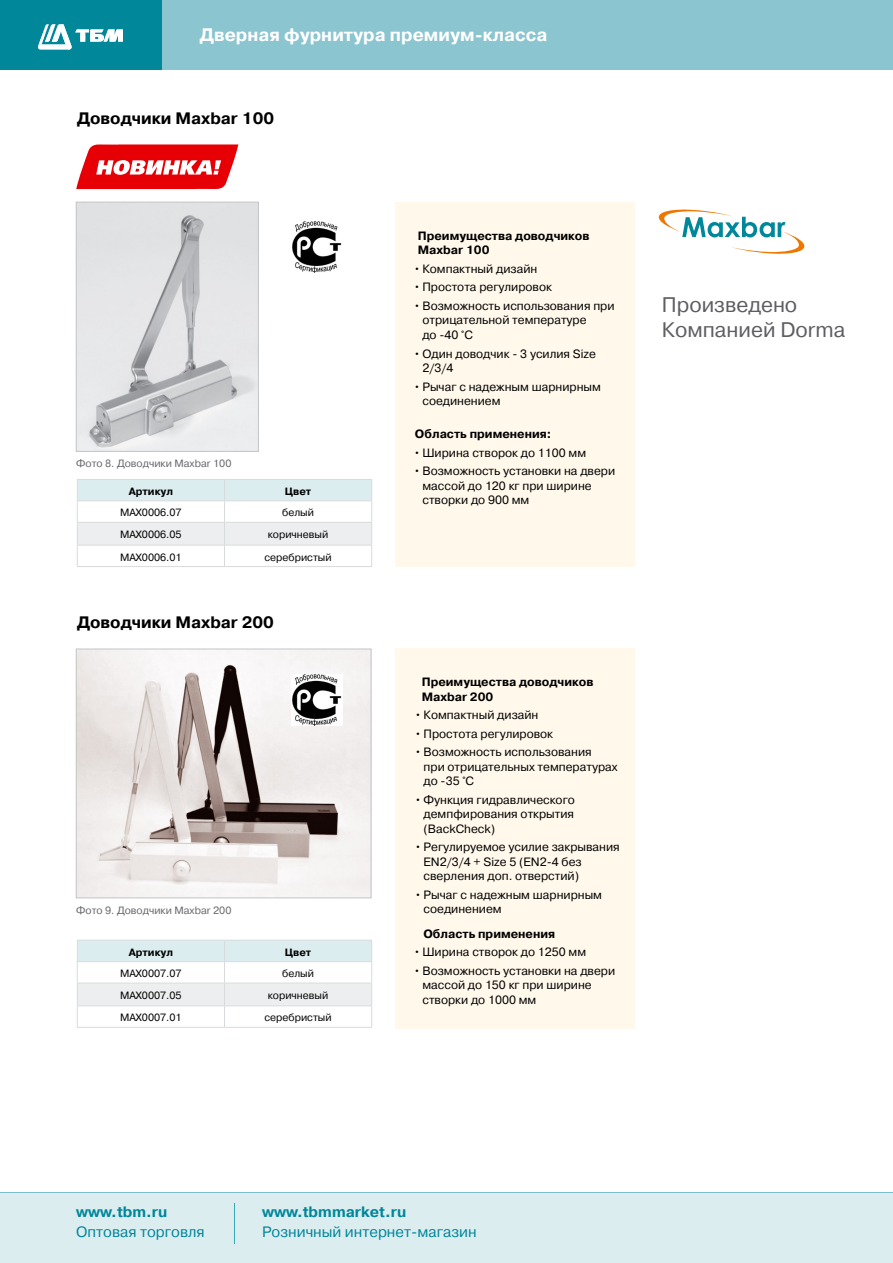
<style>
.page{position:relative;width:893px;height:1263px;background:#fff}
.page>*{position:absolute;margin:0;border:0;box-sizing:border-box;transform-origin:0 0}
.t1{font:21px/25.2px "Pragmatica C";color:#5e5d62}
.t2{font:700 18px "Pragmatica C";color:#fff}
.t3{font:700 16.5px "Pragmatica C";color:#000}
.t4{font:15px "Pragmatica C";color:#00879a}
.t5{font:700 15px "Pragmatica C";color:#00879a}
.t6{font:12px/14.4px "Pragmatica C";color:#000}
.t7{font:700 12px/14.4px "Pragmatica C";color:#000}
.t8{font:10.5px "Pragmatica C";color:#000}
.t9{font:10.5px "Pragmatica C";color:#68676c}
.t10{font:700 10.5px "Pragmatica C";color:#000}
</style>
<div class="page">
<div style="left:151px;top:0;width:742px;height:70px;background:#8ac5d0"></div>
<div style="left:0;top:0;width:162px;height:70px;background:#00879a"></div>
<svg style="left:38px;top:24px;width:85px;height:26px"></svg>
<div style="left:395px;top:202px;width:240px;height:365px;background:#fff8eb"></div>
<div style="left:395px;top:649px;width:240px;height:380px;background:#fff8eb"></div>
<svg style="left:77px;top:479px;width:295px;height:87px"></svg>
<hr style="left:77px;top:566px;width:147px;height:1px;background:#d8dbdc">
<hr style="left:224px;top:566px;width:148px;height:1px;background:#d8dbdc">
<svg style="left:77px;top:940px;width:295px;height:87px"></svg>
<hr style="left:77px;top:1027px;width:147px;height:1px;background:#d8dbdc">
<hr style="left:224px;top:1027px;width:148px;height:1px;background:#d8dbdc">
<img style="left:78px;top:204px;width:179px;height:246px">
<div style="left:76px;top:202px;width:183px;height:250px;border:1px solid #c3c5c8"></div>
<img style="left:78px;top:651px;width:291px;height:245px">
<div style="left:76px;top:649px;width:295px;height:249px;border:1px solid #c3c5c8"></div>
<svg style="left:659px;top:209px;width:145px;height:45px"></svg>
<img style="left:292px;top:222px;width:50px;height:51px">
<img style="left:292px;top:674px;width:51px;height:51px">
<svg style="left:76px;top:144px;width:162px;height:45px"></svg>
<div style="left:0;top:1193px;width:893px;height:70px;background:#dcedf0"></div>
<hr style="left:0;top:1192px;width:893px;height:1px;background:#7cbeca">
<hr style="left:234px;top:1203px;width:1px;height:40px;background:#38a7b6">
<h2 class="t2" style="left:200px;top:25px;width:349px">Дверная фурнитура премиум-класса</h2>
<h3 class="t3" style="left:77px;top:109px;width:199px">Доводчики Maxbar 100</h3>
<p class="t9" style="left:76px;top:458px;width:157px">Фото 8. Доводчики Maxbar 100</p>
<p class="t10" style="left:129px;top:485px;width:46px">Артикул</p>
<p class="t10" style="left:285px;top:485px;width:28px">Цвет</p>
<p class="t8" style="left:120px;top:507px;width:63px">MAX0006.07</p>
<p class="t8" style="left:282px;top:507px;width:33px">белый</p>
<p class="t8" style="left:120px;top:528px;width:63px">MAX0006.05</p>
<p class="t8" style="left:268px;top:528px;width:62px">коричневый</p>
<p class="t8" style="left:120px;top:551px;width:63px">MAX0006.01</p>
<p class="t8" style="left:265px;top:551px;width:69px">серебристый</p>
<h3 class="t3" style="left:77px;top:613px;width:198px">Доводчики Maxbar 200</h3>
<p class="t9" style="left:76px;top:904px;width:157px">Фото 9. Доводчики Maxbar 200</p>
<p class="t10" style="left:129px;top:946px;width:46px">Артикул</p>
<p class="t10" style="left:285px;top:946px;width:28px">Цвет</p>
<p class="t8" style="left:120px;top:967px;width:63px">MAX0007.07</p>
<p class="t8" style="left:282px;top:967px;width:33px">белый</p>
<p class="t8" style="left:120px;top:989px;width:63px">MAX0007.05</p>
<p class="t8" style="left:268px;top:989px;width:62px">коричневый</p>
<p class="t8" style="left:120px;top:1012px;width:63px">MAX0007.01</p>
<p class="t8" style="left:265px;top:1012px;width:69px">серебристый</p>
<p class="t7" style="left:418px;top:228px;width:173px">Преимущества доводчиков<br>Maxbar 100</p>
<p class="t6" style="left:413px;top:261px;width:125px">• Компактный дизайн</p>
<p class="t6" style="left:413px;top:280px;width:140px">• Простота регулировок</p>
<p class="t6" style="left:422px;top:299px;width:194px;text-indent:-9px">• Возможность использования при отрицательной температуре<br>до -40 °С</p>
<p class="t6" style="left:422px;top:346px;width:175px;text-indent:-9px">• Один доводчик - 3 усилия Size<br>2/3/4</p>
<p class="t6" style="left:422px;top:379px;width:180px;text-indent:-9px">• Рычаг с надежным шарнирным соединением</p>
<p class="t7" style="left:415px;top:427px;width:138px">Область применения:</p>
<p class="t6" style="left:413px;top:445px;width:174px">• Ширина створок до 1100 мм</p>
<p class="t6" style="left:422px;top:464px;width:194px;text-indent:-9px">• Возможность установки на двери массой до 120 кг при ширине створки до 900 мм</p>
<p class="t7" style="left:422px;top:675px;width:173px">Преимущества доводчиков<br>Maxbar 200</p>
<p class="t6" style="left:415px;top:708px;width:125px">• Компактный дизайн</p>
<p class="t6" style="left:415px;top:726px;width:140px">• Простота регулировок</p>
<p class="t6" style="left:424px;top:745px;width:196px;text-indent:-9px">• Возможность использования<br>при отрицательных температурах до -35 °С</p>
<p class="t6" style="left:424px;top:793px;width:153px;text-align:justify;text-indent:-9px">• Функция гидравлического демпфирования открытия (BackCheck)</p>
<p class="t6" style="left:424px;top:840px;width:198px;text-indent:-9px">• Регулируемое усилие закрывания<br>EN2/3/4 + Size 5 (EN2-4 без сверления доп. отверстий)</p>
<p class="t6" style="left:424px;top:887px;width:180px;text-indent:-9px">• Рычаг с надежным шарнирным соединением</p>
<p class="t7" style="left:423px;top:926px;width:133px">Область применения</p>
<p class="t6" style="left:413px;top:945px;width:174px">• Ширина створок до 1250 мм</p>
<p class="t6" style="left:422px;top:964px;width:194px;text-indent:-9px">• Возможность установки на двери массой до 150 кг при ширине створки до 1000 мм</p>
<h1 class="t1" style="left:662px;top:292px;width:185px">Произведено<br>Компанией Dorma</h1>
<p class="t5" style="left:76px;top:1204px;width:93px">www.tbm.ru</p>
<p class="t4" style="left:76px;top:1223px;width:130px">Оптовая торговля</p>
<p class="t5" style="left:262px;top:1204px;width:146px">www.tbmmarket.ru</p>
<p class="t4" style="left:262px;top:1223px;width:216px">Розничный интернет-магазин</p>
</div>
